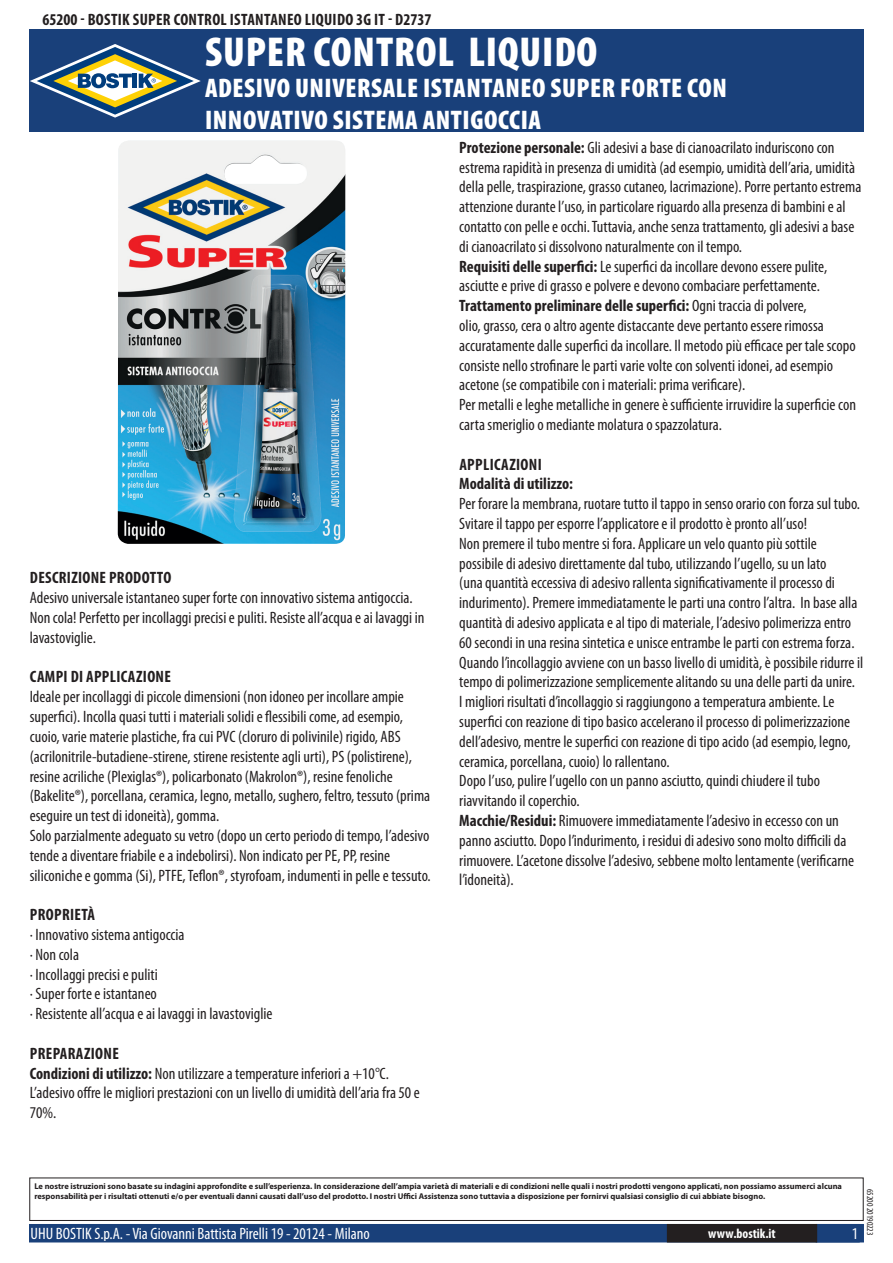
<style>
.page{position:relative;width:893px;height:1263px;background:#fff}
.page>*{position:absolute;margin:0;border:0;box-sizing:border-box;transform-origin:0 0}
.t1{font:900 condensed 42px "Myriad Pro";letter-spacing:.02em;color:#fff}
.t2{font:900 condensed 27px/32.4px "Myriad Pro";letter-spacing:.02em;color:#fff}
.t3{font:condensed 16.5px/19.8px "Myriad Pro";color:#231f20}
.t4{font:700 condensed 16.5px "Myriad Pro";letter-spacing:.02em;color:#231f20}
.t5{font:condensed 16.5px "Myriad Pro";color:#fff}
.t6{font:700 condensed 16.5px/19.8px "Myriad Pro";color:#231f20;text-align:center}
.t7{font:700 condensed 13.5px "Myriad Pro";color:#fff}
.t8{font:condensed 9px "Myriad Pro";color:#231f20}
.t9{font:700 8.4px/10.1px "Myriad Pro";color:#231f20}
.s1{font-weight:700}
</style>
<div class="page">
<div style="left:30px;top:1225px;width:833px;height:17px;background:#19407a"></div>
<div style="left:29px;top:1224px;width:835px;height:18px;border:2px solid #19407a"></div>
<div style="left:816px;top:1224px;width:44px;height:18px;border:2px solid #19407a"></div>
<div style="left:668px;top:1225px;width:148px;height:17px;background:#231f20"></div>
<div style="left:667px;top:1224px;width:150px;height:18px;border:2px solid #231f20"></div>
<div style="left:29px;top:1177px;width:835px;height:44px;border:1px solid #231f20"></div>
<div style="left:30px;top:30px;width:834px;height:102px;background:#19407a"></div>
<svg style="left:30px;top:44px;width:171px;height:74px"></svg>
<img style="left:117px;top:140px;width:228px;height:404px">
<p class="t4" style="left:43px;top:9px;width:391px">65200 - BOSTIK SUPER CONTROL istantaneo liqui do 3g IT - D2737</p>
<h1 class="t1" style="left:205px;top:25px;width:21px">SUPER</h1>
<h1 class="t1" style="left:314px;top:25px;width:21px">CONTROL</h1>
<h1 class="t1" style="left:468px;top:25px;width:131px">LIQUIDO</h1>
<h2 class="t2" style="left:205px;top:71px;width:523px">ADESIVO UNIVERSALE ISTANTANEO SUPER FORTE CON<br>INNOVATIVO SISTEMA ANTIGOCCIA</h2>
<p class="t4" style="left:30px;top:568px;width:8px">Descri</p>
<p class="t4" style="left:71px;top:568px;width:15px">zione</p>
<p class="t4" style="left:109px;top:568px;width:41px">prodotto</p>
<p class="t3" style="left:30px;top:588px;width:396px">Adesivo universale istantaneo super forte con innovativo sistema antigoccia.<br>Non cola! Perfetto per incollaggi precisi e puliti. Resiste all’acqua e ai lavaggi in lavastoviglie.</p>
<p class="t4" style="left:30px;top:667px;width:72px">Campi di applic</p>
<p class="t4" style="left:128px;top:667px;width:23px">azione</p>
<p class="t3" style="left:30px;top:687px;width:402px">Ideale per incollaggi di piccole dimensioni (non idoneo per incollare ampie superfici). Incolla quasi tutti i materiali solidi e flessibili come, ad esempio, cuoio, varie materie plastiche, fra cui PVC (cloruro di polivinile) rigido, ABS (acrilonitrile-butadiene-stirene, stirene resistente agli urti), PS (polistirene), resine acriliche (Plexiglas®), policarbonato (Makrolon®), resine fenoliche (Bakelite®), porcellana, ceramica, legno, metallo, sughero, feltro, tessuto (prima eseguire un test di idoneità), gomma.<br>Solo parzialmente adeguato su vetro (dopo un certo periodo di tempo, l’adesivo tende a diventare friabile e a indebolirsi). Non indicato per PE, PP, resine siliconiche e gomma (Si), PTFE, Teflon®, styrofoam, indumenti in pelle e tessuto.</p>
<p class="t4" style="left:30px;top:904px;width:16px">Propriet</p>
<p class="t4" style="left:88px;top:904px;width:9px">à</p>
<p class="t3" style="left:30px;top:924px;width:244px">· Innovativo sistema antigoccia<br>· Non cola<br>· Incollaggi precisi e puliti<br>· Super forte e istantaneo<br>· Resistente all’acqua e ai lavaggi in lavastoviglie</p>
<p class="t3" style="left:30px;top:1043px;width:392px"><span class="s1">Preparazione<br>Condizioni di utilizzo:</span> Non utilizzare a temperature inferiori a +10°C.<br>L’adesivo offre le migliori prestazioni con un livello di umidità dell’aria fra 50 e 70%.</p>
<p class="t3" style="left:459px;top:137px;width:404px"><span class="s1">Protezione personale:</span> Gli adesivi a base di cianoacrilato induriscono con estrema rapidità in presenza di umidità (ad esempio, umidità dell’aria, umidità della pelle, traspirazione, grasso cutaneo, lacrimazione). Porre pertanto estrema attenzione durante l’uso, in particolare riguardo alla presenza di bambini e al contatto con pelle e occhi. Tuttavia, anche senza trattamento, gli adesivi a base di cianoacrilato si dissolvono naturalmente con il tempo.<br><span class="s1">Requisiti delle superfici:</span> Le superfici da incollare devono essere pulite, asciutte e prive di grasso e polvere e devono combaciare perfettamente.<br><span class="s1">Trattamento preliminare delle superfici:</span> Ogni traccia di polvere,<br>olio, grasso, cera o altro agente distaccante deve pertanto essere rimossa accuratamente dalle superfici da incollare. Il metodo più efficace per tale scopo consiste nello strofinare le parti varie volte con solventi idonei, ad esempio acetone (se compatibile con i materiali: prima verificare).<br>Per metalli e leghe metalliche in genere è sufficiente irruvidire la superficie con carta smeriglio o mediante molatura o spazzolatura.</p>
<p class="t4" style="left:459px;top:454px;width:8px">Applic</p>
<p class="t6" style="left:459px;top:454px;width:115px">azioni<br>Modalità di utilizzo:</p>
<p class="t3" style="left:459px;top:494px;width:405px">Per forare la membrana, ruotare tutto il tappo in senso orario con forza sul tubo.<br>Svitare il tappo per esporre l’applicatore e il prodotto è pronto all’uso!<br>Non premere il tubo mentre si fora. Applicare un velo quanto più sottile possibile di adesivo direttamente dal tubo, utilizzando l’ugello, su un lato<br>(una quantità eccessiva di adesivo rallenta significativamente il processo di indurimento). Premere immediatamente le parti una contro l’altra. In base alla quantità di adesivo applicata e al tipo di materiale, l’adesivo polimerizza entro 60 secondi in una resina sintetica e unisce entrambe le parti con estrema forza.<br>Quando l’incollaggio avviene con un basso livello di umidità, è possibile ridurre il tempo di polimerizzazione semplicemente alitando su una delle parti da unire.<br>I migliori risultati d’incollaggio si raggiungono a temperatura ambiente. Le superfici con reazione di tipo basico accelerano il processo di polimerizzazione dell’adesivo, mentre le superfici con reazione di tipo acido (ad esempio, legno, ceramica, porcellana, cuoio) lo rallentano.<br>Dopo l’uso, pulire l’ugello con un panno asciutto, quindi chiudere il tubo riavvitando il coperchio.<br><span class="s1">Macchie/Residui:</span> Rimuovere immediatamente l’adesivo in eccesso con un panno asciutto. Dopo l’indurimento, i residui di adesivo sono molto difficili da rimuovere. L’acetone dissolve l’adesivo, sebbene molto lentamente (verificarne l’idoneità).</p>
<p class="t9" style="left:34px;top:1181px;width:809px">Le nostre istruzioni sono basate su indagini approfondite e sull’esperienza. In considerazione dell’ampia varietà di materiali e di condizioni nelle quali i nostri prodotti vengono applicati, non possiamo assumerci alcuna responsabilità per i risultati ottenuti e/o per eventuali danni causati dall’uso del prodotto. I nostri Uffici Assistenza sono tuttavia a disposizione per fornirvi qualsiasi consiglio di cui abbiate bisogno.</p>
<p class="t5" style="left:31px;top:1224px;width:341px">UHU BOSTIK S.p.A. - Via Giovanni Battista Pirelli 19 - 20124 - Milano</p>
<p class="t7" style="left:708px;top:1225px;width:69px">www.bostik.it</p>
<p class="t5" style="left:852px;top:1224px;width:8px">1</p>
<p class="t8" style="left:875px;top:1189px;width:48px;rotate:90deg">65200 20190223</p>
</div>
